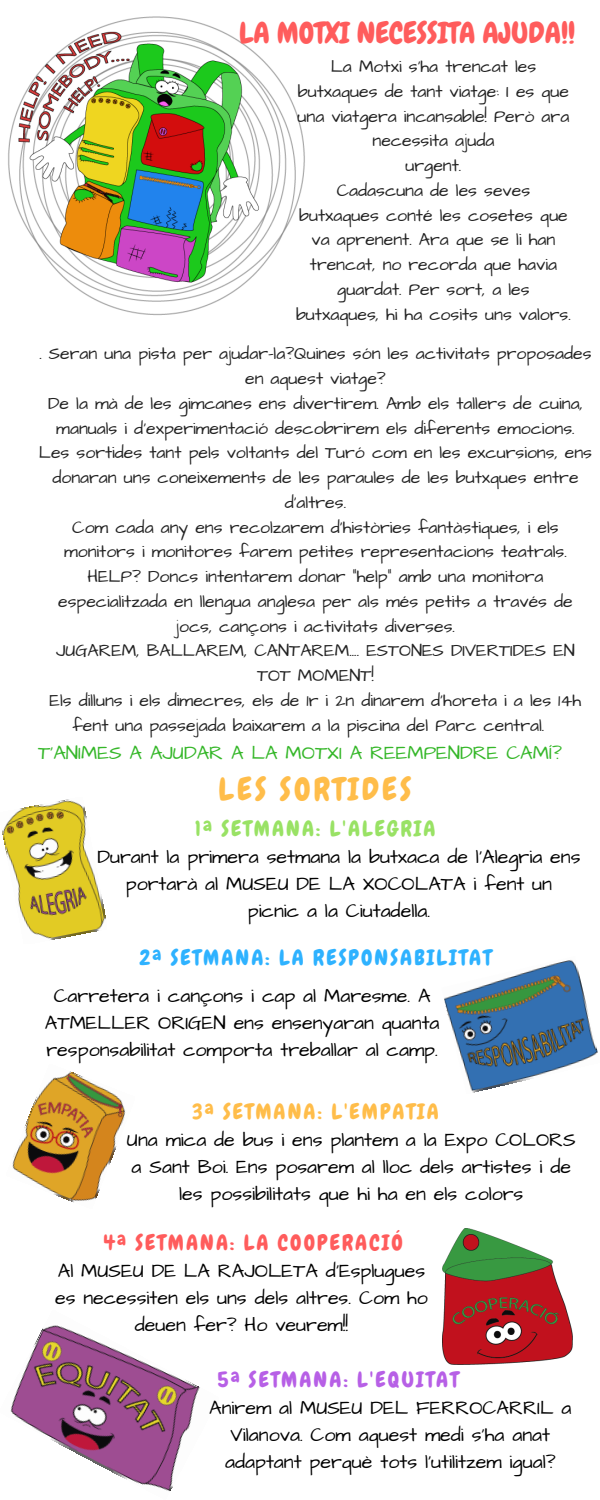
<style>
.page{position:relative;width:600px;height:1500px;background:#fff}
.page>*{position:absolute;margin:0;border:0;box-sizing:border-box;transform-origin:0 0}
.t1{font:31.4px "Chewy";letter-spacing:.1em;color:#ffbd4a}
.t2{font:29.5px "Chewy";color:#ff5c5c}
.t3{font:21.6px "Chewy";letter-spacing:.1em;color:#2eb2ff}
.t4{font:21.6px "Chewy";letter-spacing:.1em;color:#ff5c5c}
.t5{font:21.6px "Chewy";letter-spacing:.1em;color:#99e265}
.t6{font:21.6px "Chewy";letter-spacing:.1em;color:#ffbd4a}
.t7{font:21.6px "Chewy";letter-spacing:.1em;color:#b760e6}
.t8{font:19.7px/27px "Architects Daughter";color:#000;text-align:center}
.t9{font:19.7px "Architects Daughter";color:#35b729}
.t10{font:17.7px/24.8px "Architects Daughter";color:#222;text-align:center}
</style>
<div class="page">
<img style="left:8px;top:16px;width:297px;height:300px">
<img style="left:2px;top:799px;width:104px;height:141px">
<img style="left:442px;top:1228px;width:130px;height:137px">
<img style="left:12px;top:1071px;width:114px;height:132px">
<img style="left:10px;top:1325px;width:190px;height:166px">
<img style="left:444px;top:960px;width:154px;height:133px">
<h2 class="t2" style="left:239px;top:14px;width:338px">LA MOTXI NECESSITA AJUDA!!</h2>
<p class="t10" style="left:296px;top:54px;width:276px">La Motxi s’ha trencat les butxaques de tant viatge: I es que una viatgera incansable! Però ara necessita ajuda<br>urgent.<br>Cadascuna de les seves butxaques conté les cosetes que va aprenent. Ara que se li han trencat, no recorda que havia guardat. Per sort, a les butxaques, hi ha cosits uns valors.</p>
<p class="t10" style="left:39px;top:342px;width:554px">. Seran una pista per ajudar-la?Quines són les activitats proposades</p>
<p class="t10" style="left:245px;top:366px;width:142px">en aquest viatge?</p>
<p class="t10" style="left:48px;top:391px;width:536px">De la mà de les gimcanes ens divertirem. Amb els tallers de cuina,</p>
<p class="t10" style="left:56px;top:416px;width:520px">manuals i d’experimentació descobrirem els diferents emocions.</p>
<p class="t10" style="left:39px;top:441px;width:555px">Les sortides tant pels voltants del Turó com en les excursions, ens</p>
<p class="t10" style="left:52px;top:465px;width:528px">donaran uns coneixements de les paraules de les butxques entre</p>
<p class="t10" style="left:285px;top:490px;width:63px">d'altres.</p>
<p class="t10" style="left:72px;top:515px;width:488px">Com cada any ens recolzarem d’històries fantàstiques, i els</p>
<p class="t10" style="left:64px;top:540px;width:504px">monitors i monitores farem petites representacions teatrals.</p>
<p class="t10" style="left:87px;top:564px;width:458px">HELP? Doncs intentarem donar "help" amb una monitora</p>
<p class="t10" style="left:58px;top:589px;width:516px">especialitzada en llengua anglesa per als més petits a través de</p>
<p class="t10" style="left:176px;top:614px;width:281px">jocs, cançons i activitats diverses.</p>
<p class="t10" style="left:56px;top:639px;width:520px">JUGAREM, BALLAREM, CANTAREM.... ESTONES DIVERTIDES EN</p>
<p class="t10" style="left:257px;top:663px;width:118px">TOT MOMENT!</p>
<p class="t10" style="left:50px;top:688px;width:533px">Els dilluns i els dimecres, els de 1r i 2n dinarem d’horeta i a les 14h</p>
<p class="t10" style="left:72px;top:713px;width:473px">fent una passejada baixarem a la piscina del Parc central.</p>
<p class="t9" style="left:38px;top:740px;width:525px">T'ANIMES A AJUDAR A LA MOTXI A REEMPENDRE CAMÍ?</p>
<h1 class="t1" style="left:219px;top:769px;width:194px">LES SORTIDES</h1>
<p class="t5" style="left:195px;top:815px;width:242px">1ª SETMANA: L'ALEGRIA</p>
<p class="t8" style="left:97px;top:844px;width:485px">Durant la primera setmana la butxaca de l'Alegria ens portarà al MUSEU DE LA XOCOLATA i fent un<br>picnic a la Ciutadella.</p>
<p class="t3" style="left:139px;top:944px;width:353px">2ª SETMANA: LA RESPONSABILITAT</p>
<p class="t8" style="left:45px;top:983px;width:396px">Carretera i cançons i cap al Maresme. A<br>ATMELLER ORIGEN ens ensenyaran quanta responsabilitat comporta treballar al camp.</p>
<p class="t6" style="left:192px;top:1098px;width:248px">3ª SETMANA: L'EMPATIA</p>
<p class="t8" style="left:127px;top:1127px;width:450px">Una mica de bus i ens plantem a la Expo COLORS a Sant Boi. Ens posarem al lloc dels artistes i de les possibilitats que hi ha en els colors</p>
<p class="t4" style="left:104px;top:1228px;width:301px">4ª SETMANA: LA COOPERACIÓ</p>
<p class="t8" style="left:55px;top:1258px;width:374px">Al MUSEU DE LA RAJOLETA d'Esplugues es necessiten els uns dels altres. Com ho deuen fer? Ho veurem!!</p>
<p class="t7" style="left:217px;top:1366px;width:243px">5ª SETMANA: L'EQUITAT</p>
<p class="t8" style="left:209px;top:1395px;width:364px">Anirem al MUSEU DEL FERROCARRIL a<br>Vilanova. Com aquest medi s'ha anat adaptant perquè tots l'utilitzem igual?</p>
</div>
